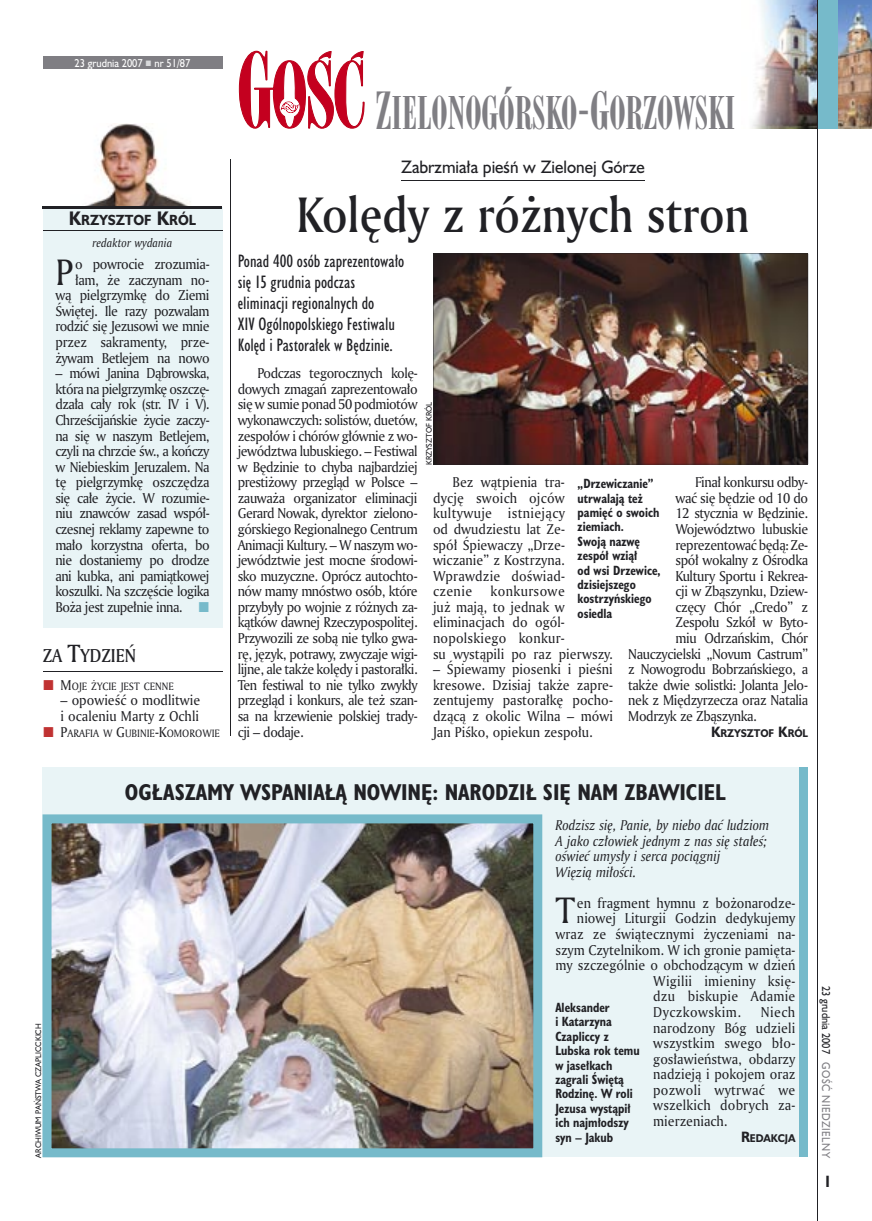
<style>
.page{position:relative;width:872px;height:1221px;background:#fff}
.page>*{position:absolute;margin:0;border:0;box-sizing:border-box;transform-origin:0 0}
.t1{font:48px "Amerigo Md PL";color:#212125;scale:.9 1}
.t2{font:43.5px "Modern 735 PL";color:#7f7e83;scale:.9 1}
.t3{font:35.55px "Amerigo PL";color:#212125;scale:.94 1}
.t4{font:700 21px "Humanst 521 Cn PL";color:#212125}
.t5{font:18px "Amerigo Md PL";color:#212125;scale:.9 1}
.t6{font:16.5px/21px "Humanst 521 Cn PL";color:#212125}
.t7{font:16.5px "Humanst 521 PL";color:#212125;scale:.94 1}
.t8{font:700 15px "Humanst 521 Cn PL";color:#212125;scale:.94 1}
.t9{font:13.8px/15.6px "Amerigo PL";letter-spacing:-.025em;color:#212125;text-align:justify;scale:.94 1}
.t10{font:13.8px/15.6px "Amerigo PL";color:#212125;scale:.94 1}
.t11{font:italic 13.8px/15.6px "Amerigo PL";color:#212125;scale:.94 1}
.t12{font:13.8px "Amerigo PL";letter-spacing:.005em;color:#212125;scale:.94 1}
.t13{font:13.8px "Amerigo PL";letter-spacing:.015em;color:#212125;scale:.94 1}
.t14{font:13.8px "Amerigo PL";letter-spacing:.02em;color:#212125;scale:.94 1}
.t15{font:13.8px "Amerigo PL";letter-spacing:.035em;color:#212125;scale:.94 1}
.t16{font:700 13.5px "Humanst 521 PL";color:#212125;scale:.9 1}
.t17{font:700 12.3px/14.4px "Humanst 521 Cn PL";color:#212125;scale:.94 1}
.t18{font:italic 11.7px "Amerigo PL";color:#212125;scale:.94 1}
.t19{font:10.5px "Humanst 521 PL";color:#fff;scale:.9 1}
.t20{font:10.5px "Humanst 521 PL";letter-spacing:.05em;color:#7f7e83;scale:.9 1}
.t21{font:10.5px "Humanst 521 PL";color:#212125;scale:.9 1}
.t22{font:10.35px "Amerigo PL";color:#212125;scale:.94 1}
.t23{font:700 10.35px "Humanst 521 PL";color:#212125;scale:.9 1}
.t24{font:7.5px "Humanst 521 PL";color:#212125;scale:.94 1}
.s1{font-size:18px}
.s2{font-size:24px}
.s3{font-size:13.8px}
.s4{font-size:49.5px}
</style>
<div class="page">
<img style="left:837px;top:0;width:35px;height:129px">
<img style="left:751px;top:0;width:66px;height:129px">
<svg style="left:239px;top:51px;width:125px;height:78px"></svg>
<div style="left:817px;top:0;width:20px;height:129px;background:#76baca"></div>
<div style="left:43px;top:56px;width:179px;height:13px;background:#7f7e83"></div>
<hr style="left:817px;top:0;width:1px;height:1220px;background:#212125">
<hr style="left:230px;top:160px;width:1px;height:576px;background:#212125">
<div style="left:43px;top:767px;width:765px;height:389px;background:#e9f4f6"></div>
<div style="left:799px;top:767px;width:9px;height:389px;background:#76baca"></div>
<div style="left:43px;top:207px;width:179px;height:420px;background:#e9f4f6"></div>
<img style="left:433px;top:253px;width:375px;height:211px">
<hr style="left:401px;top:180px;width:244px;height:1px;background:#212125">
<hr style="left:43px;top:671px;width:179px;height:1px;background:#212125">
<img style="left:43px;top:814px;width:499px;height:343px">
<img style="left:85px;top:123px;width:104px;height:83px">
<hr style="left:43px;top:206px;width:179px;height:1px;background:#212125">
<hr style="left:43px;top:208px;width:179px;height:1px;background:#212125">
<hr style="left:43px;top:230px;width:179px;height:1px;background:#212125">
<p class="t19" style="left:75px;top:55px;width:130px">23 grudnia 2007 nr 51/87</p>
<p class="t16" style="left:69px;top:211px;width:143px"><span class="s1">K</span>RZYSZTOF <span class="s1">K</span>RÓL</p>
<p class="t18" style="left:93px;top:234px;width:86px">redaktor wydania</p>
<p class="t9" style="left:55px;top:256px;width:165px;text-align:right">o powrocie zrozumia&shy;łam, że zaczynam no-<br>wą pielgrzymkę do Ziemi<br>Świętej. Ile razy pozwalam rodzić się Jezusowi we mnie przez sakramenty, prze&shy;żywam Betlejem na nowo</p>
<p class="t9" style="left:55px;top:365px;width:166px">– mówi Janina Dąbrowska, która na pielgrzymkę oszczę&shy;dzała cały rok (str. IV i V).<br>Chrześcijańskie życie zaczy&shy;na się w naszym Betlejem, czyli na chrzcie św., a kończy w Niebieskim Jeruzalem. Na tę pielgrzymkę oszczędza się całe życie. W rozumie&shy;niu znawców zasad współ&shy;czesnej reklamy zapewne to mało korzystna oferta, bo nie dostaniemy po drodze ani kubka, ani pamiątkowej koszulki. Na szczęście logika Boża jest zupełnie inna.</p>
<h3 class="t3" style="left:55px;top:248px;width:20px">P</h3>
<h3 class="t5" style="left:43px;top:643px;width:105px">ZA <span class="s2">T</span>YDZIEŃ</h3>
<p class="t22" style="left:61px;top:679px;width:122px"><span class="s3">M</span>OJE ŻYCIE JEST CENNE</p>
<p class="t10" style="left:61px;top:692px;width:150px">– opowieść o modlitwie i ocaleniu Marty z Ochli</p>
<p class="t22" style="left:61px;top:725px;width:171px"><span class="s3">P</span>ARAFIA W <span class="s3">G</span>UBINIE<span class="s3">-K</span>OMOROWIE</p>
<h2 class="t2" style="left:375px;top:86px;width:402px"><span class="s4">Z</span>IELONOGÓRSKO-<span class="s4">G</span>ORZOWSKI</h2>
<p class="t7" style="left:401px;top:156px;width:261px">Zabrzmiała pieśń w Zielonej Górze</p>
<h1 class="t1" style="left:296px;top:183px;width:505px">Kolędy z różnych stron</h1>
<p class="t6" style="left:238px;top:250px;width:168px">Ponad 400 osób zaprezentowało się 15 grudnia podczas eliminacji regionalnych do<br>XIV Ogólnopolskiego Festiwalu<br>Kolęd i Pastorałek w Będzinie.</p>
<p class="t9" style="left:238px;top:365px;width:193px;text-indent:20px">Podczas tegorocznych kolę&shy;dowych zmagań zaprezentowało się w sumie ponad 50 podmiotów wykonawczych: solistów, duetów, zespołów i chórów głównie z wo&shy;jewództwa lubuskiego. – Festiwal w Będzinie to chyba najbardziej prestiżowy przegląd w Polsce – zauważa organizator eliminacji Gerard Nowak, dyrektor zielono&shy;górskiego Regionalnego Centrum Animacji Kultury. – W naszym wo&shy;jewództwie jest mocne środowi&shy;sko muzyczne. Oprócz autochto&shy;nów mamy mnóstwo osób, które przybyły po wojnie z różnych za&shy;kątków dawnej Rzeczypospolitej.<br>Przywozili ze sobą nie tylko gwa&shy;rę, język, potrawy, zwyczaje wigi&shy;lijne, ale także kolędy i pastorałki.<br>Ten festiwal to nie tylko zwykły przegląd i konkurs, ale też szan&shy;sa na krzewienie polskiej trady&shy;cji – dodaje.</p>
<p class="t24" style="left:424px;top:465px;width:69px;rotate:-90deg">KRZYSZTOF KRÓL</p>
<p class="t9" style="left:695px;top:474px;width:122px">Finał konkursu odby-</p>
<p class="t9" style="left:675px;top:489px;width:143px">wać się będzie od 10 do</p>
<p class="t9" style="left:675px;top:505px;width:143px">12 stycznia w Będzinie.</p>
<p class="t9" style="left:675px;top:521px;width:143px">Województwo lubuskie</p>
<p class="t9" style="left:675px;top:536px;width:143px">reprezentować będą: Ze-</p>
<p class="t9" style="left:675px;top:552px;width:143px">spół wokalny z Ośrodka</p>
<p class="t9" style="left:675px;top:567px;width:143px">Kultury Sportu i Rekrea-</p>
<p class="t9" style="left:675px;top:583px;width:143px">cji w Zbąszynku, Dziew-</p>
<p class="t9" style="left:675px;top:598px;width:143px">częcy Chór „Credo” z</p>
<p class="t9" style="left:675px;top:614px;width:143px">Zespołu Szkół w Byto-</p>
<p class="t9" style="left:675px;top:630px;width:143px">miu Odrzańskim, Chór</p>
<p class="t9" style="left:628px;top:645px;width:193px">Nauczycielski „Novum Castrum”</p>
<p class="t9" style="left:628px;top:661px;width:193px">z Nowogrodu Bobrzańskiego, a</p>
<p class="t9" style="left:628px;top:676px;width:193px">także dwie solistki: Jolanta Jelo-</p>
<p class="t9" style="left:628px;top:692px;width:193px">nek z Międzyrzecza oraz Natalia</p>
<p class="t9" style="left:628px;top:707px;width:138px">Modrzyk ze Zbąszynka.</p>
<p class="t23" style="left:711px;top:725px;width:109px"><span class="s3">K</span>RZYSZTOF <span class="s3">K</span>RÓL</p>
<p class="t9" style="left:433px;top:474px;width:142px;text-indent:20px">Bez wątpienia tra&shy;dycję swoich ojców kultywuje istniejący od dwudziestu lat Ze&shy;spół Śpiewaczy „Drze&shy;wiczanie” z Kostrzyna.<br>Wprawdzie doświad&shy;czenie</p>
<p class="t17" style="left:577px;top:476px;width:90px">„Drzewiczanie” utrwalają też pamięć o swoich ziemiach.<br>Swoją nazwę zespół wziął<br>od wsi Drzewice, dzisiejszego kostrzyńskiego osiedla</p>
<p class="t10" style="left:433px;top:583px;width:193px;text-indent:58px">konkursowe<br>już mają, to jednak w eliminacjach do ogól&shy;nopolskiego konkur-<br>su wystąpili po raz pierwszy.</p>
<p class="t9" style="left:433px;top:661px;width:193px">– Śpiewamy piosenki i pieśni kresowe. Dzisiaj także zapre&shy;zentujemy pastorałkę pocho&shy;dzącą z okolic Wilna – mówi Jan Piśko, opiekun zespołu.</p>
<p class="t24" style="left:33px;top:1157px;width:144px;rotate:-90deg">ARCHIWUM PAŃSTWA CZAPLICCKICH</p>
<h3 class="t4" style="left:125px;top:778px;width:602px">OGŁASZAMY WSPANIAŁĄ NOWINĘ: NARODZIŁ SIĘ NAM ZBAWICIEL</h3>
<p class="t11" style="left:555px;top:816px;width:229px">Rodzisz się, Panie, by niebo dać ludziom<br>A jako człowiek jednym z nas się stałeś; oświeć umysły i serca pociągnij<br>Więzią miłości.</p>
<h3 class="t3" style="left:555px;top:886px;width:22px">T</h3>
<p class="t10" style="left:577px;top:894px;width:234px">en fragment hymnu z bożonarodze-</p>
<p class="t10" style="left:577px;top:910px;width:234px">niowej Liturgii Godzin dedykujemy</p>
<p class="t12" style="left:555px;top:924px;width:257px">wraz ze świątecznymi życzeniami na-</p>
<p class="t10" style="left:555px;top:941px;width:257px">szym Czytelnikom. W ich gronie pamięta-</p>
<p class="t10" style="left:555px;top:957px;width:257px">my szczególnie o obchodzącym w dzień</p>
<p class="t13" style="left:653px;top:971px;width:153px">Wigilii imieniny księ-</p>
<p class="t14" style="left:653px;top:987px;width:153px">dzu biskupie Adamie</p>
<p class="t15" style="left:653px;top:1002px;width:95px">Dyczkowskim.</p>
<p class="t17" style="left:555px;top:999px;width:91px">Aleksander<br>i Katarzyna<br>Czapliccy z<br>Lubska rok temu w jasełkach zagrali Świętą<br>Rodzinę. W roli<br>Jezusa wystąpił ich najmłodszy syn – Jakub</p>
<p class="t9" style="left:653px;top:1003px;width:153px;text-indent:108px">Niech narodzony Bóg udzieli wszystkim swego bło&shy;gosławieństwa, obdarzy nadzieją i pokojem oraz pozwoli wytrwać we wszelkich dobrych za&shy;mierzeniach.</p>
<p class="t23" style="left:741px;top:1130px;width:62px"><span class="s3">R</span>EDAKCJA</p>
<p class="t21" style="left:833px;top:985px;width:77px;rotate:90deg">23 grudnia 2007</p>
<p class="t20" style="left:833px;top:1062px;width:108px;rotate:90deg">GOŚĆ NIEDZIELNY</p>
<p class="t8" style="left:825px;top:1171px;width:6px">I</p>
</div>
